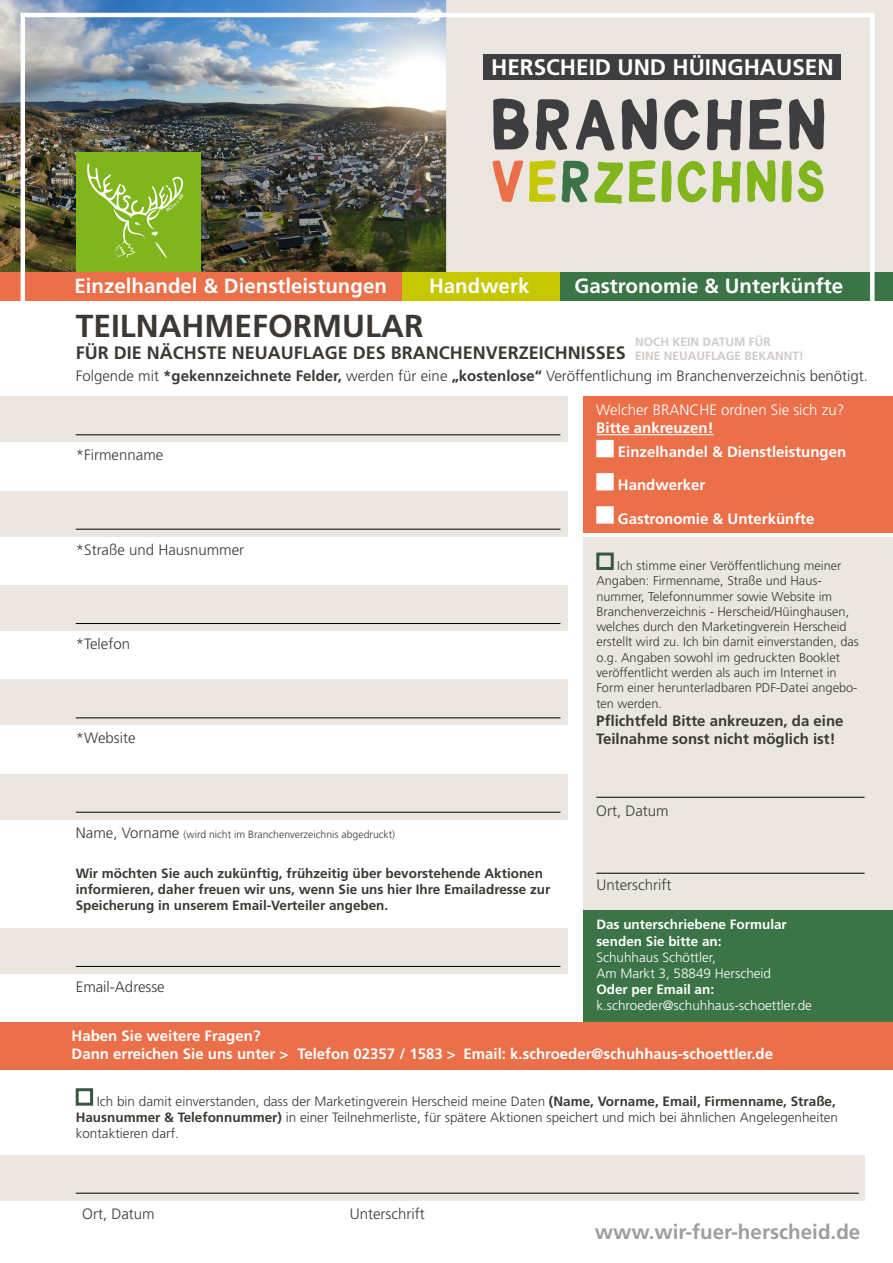
<style>
.page{position:relative;width:893px;height:1263px;background:#fff}
.page>*{position:absolute;margin:0;border:0;box-sizing:border-box;transform-origin:0 0}
.t1{font:71.7px "Little Dreamer Filled";color:#3e3d40}
.t2{font:58.65px "Little Dreamer Filled";color:#81b51c}
.t3{font:700 31.8px "Frutiger LT Std";color:#3c3834}
.t4{font:700 22.5px "Frutiger LT Std";color:#fff}
.t5{font:700 20.55px "Frutiger LT Std";color:#fff}
.t6{font:700 20.55px "Frutiger LT Std";color:#9c9e9f}
.t7{font:700 18px "Frutiger LT Std";color:#3c3834}
.t8{font:300 15px "Frutiger LT Std";color:#3c3834}
.t9{font:700 15px/18px "Frutiger LT Std";color:#fff}
.t10{font:700 15px/18px "Frutiger LT Std";color:#3c3834}
.t11{font:300 15px "Frutiger LT Std";color:#fff}
.t12{font:300 13.5px/16.2px "Frutiger LT Std";color:#3c3834}
.t13{font:700 13.5px/16.2px "Frutiger LT Std";color:#3c3834}
.t14{font:300 13.5px/16.2px "Frutiger LT Std";color:#fff}
.t15{font:700 13.5px/16.2px "Frutiger LT Std";color:#fff}
.t16{font:300 12.75px/15.3px "Frutiger LT Std";color:#3c3834}
.t17{font:700 12px/14.4px "Frutiger LT Std";color:#d0cbc9}
.t18{font:300 10.5px "Frutiger LT Std";color:#3c3834}
.s1{color:#eb6f49}
.s2{color:#c5c800}
.s3{color:#3b7446}
.s4{font-weight:700}
.s5{font-size:15px}
</style>
<div class="page">
<div style="left:584px;top:910px;width:309px;height:112px;background:#3b7446"></div>
<div style="left:584px;top:538px;width:309px;height:372px;background:#ebe6e0"></div>
<div style="left:584px;top:396px;width:309px;height:137px;background:#eb6f49"></div>
<div style="left:0;top:0;width:893px;height:285px;background:#ebe6e0"></div>
<img style="left:0;top:0;width:446px;height:273px">
<div style="left:76px;top:152px;width:125px;height:144px;background:#81b51c"></div>
<svg style="left:87px;top:163px;width:97px;height:96px"></svg>
<div style="left:0;top:273px;width:403px;height:28px;background:#eb6f49"></div>
<div style="left:560px;top:273px;width:333px;height:28px;background:#3b7446"></div>
<div style="left:402px;top:273px;width:158px;height:28px;background:#c5c800"></div>
<div style="left:76px;top:1088px;width:17px;height:18px;border:3px solid #385844"></div>
<hr style="left:596px;top:434px;width:118px;height:1px;background:#fff">
<div style="left:596px;top:552px;width:18px;height:18px;border:3px solid #385844"></div>
<div style="left:596px;top:440px;width:18px;height:17px;background:#fff;border:3px solid #fff"></div>
<div style="left:596px;top:473px;width:18px;height:17px;background:#fff;border:3px solid #fff"></div>
<div style="left:596px;top:506px;width:18px;height:18px;background:#fff;border:3px solid #fff"></div>
<div style="left:21px;top:13px;width:853px;height:295px;border:4px solid #fff"></div>
<div style="left:0;top:396px;width:568px;height:46px;background:#ebe6e0"></div>
<hr style="left:76px;top:434px;width:484px;height:1px;background:#000">
<div style="left:0;top:491px;width:568px;height:45px;background:#ebe6e0"></div>
<hr style="left:76px;top:529px;width:484px;height:1px;background:#000">
<div style="left:0;top:585px;width:568px;height:46px;background:#ebe6e0"></div>
<hr style="left:76px;top:623px;width:484px;height:1px;background:#000">
<div style="left:0;top:680px;width:568px;height:45px;background:#ebe6e0"></div>
<hr style="left:76px;top:717px;width:484px;height:1px;background:#000">
<div style="left:0;top:774px;width:568px;height:45px;background:#ebe6e0"></div>
<hr style="left:76px;top:812px;width:484px;height:1px;background:#000">
<div style="left:0;top:928px;width:568px;height:45px;background:#ebe6e0"></div>
<hr style="left:76px;top:966px;width:484px;height:1px;background:#000">
<div style="left:0;top:1155px;width:865px;height:45px;background:#ebe6e0"></div>
<hr style="left:76px;top:1193px;width:783px;height:1px;background:#000">
<div style="left:0;top:1022px;width:893px;height:48px;background:#eb6f49"></div>
<hr style="left:596px;top:873px;width:269px;height:1px;background:#000">
<hr style="left:596px;top:797px;width:269px;height:1px;background:#000">
<div style="left:484px;top:54px;width:357px;height:25px;background:#3e3d40"></div>
<h3 class="t4" style="left:491px;top:54px;width:344px">Herscheid und Hüinghausen</h3>
<h1 class="t1" style="left:490px;top:81px;width:340px">BRANCHEN</h1>
<h2 class="t2" style="left:490px;top:146px;width:338px"><span class="s1">V</span><span class="s2">E</span><span class="s3">R</span>ZEICHNIS</h2>
<h3 class="t5" style="left:74px;top:274px;width:314px">Einzelhandel &amp; Dienstleistungen</h3>
<h3 class="t5" style="left:429px;top:274px;width:102px">Handwerk</h3>
<h3 class="t5" style="left:575px;top:274px;width:270px">Gastronomie &amp; Unterkünfte</h3>
<h3 class="t3" style="left:76px;top:308px;width:349px">Teilnah meformular</h3>
<h3 class="t7" style="left:76px;top:342px;width:169px">für die nächste Neu</h3>
<h3 class="t7" style="left:268px;top:342px;width:360px">auflage des Branchenverzeich nisses</h3>
<p class="t8" style="left:76px;top:368px;width:794px">Folgende mit <span class="s4">*gekennzeichnete Felder,</span> werden für eine <span class="s4">„kostenlose“</span> Veröffentlichung im Branchenverzeichnis benötigt.</p>
<p class="t17" style="left:635px;top:334px;width:137px">Noch kein Datu m für eine Neu</p>
<p class="t17" style="left:688px;top:349px;width:118px">auflage be kannt!</p>
<p class="t8" style="left:76px;top:447px;width:89px">*Firmenname</p>
<p class="t8" style="left:76px;top:541px;width:170px">*Straße und Hausnummer</p>
<p class="t8" style="left:76px;top:635px;width:56px">*Telefon</p>
<p class="t8" style="left:76px;top:730px;width:61px">*Website</p>
<p class="t18" style="left:76px;top:828px;width:321px"><span class="s5">Name, Vorname</span> (wird nicht im Branchenverzeichnis abgedruckt)</p>
<p class="t13" style="left:76px;top:865px;width:476px">Wir möchten Sie auch zukünftig, frühzeitig über bevorstehende Aktionen informieren, daher freuen wir uns, wenn Sie uns hier Ihre Emailadresse zur<br>Speicherung in unserem Email-Verteiler angeben.</p>
<p class="t8" style="left:76px;top:978px;width:90px">Email-Adresse</p>
<p class="t11" style="left:596px;top:402px;width:249px">Welcher Branch e ordnen Sie sich zu?</p>
<p class="t9" style="left:596px;top:419px;width:119px">Bitte ankreuzen!</p>
<p class="t9" style="left:618px;top:443px;width:230px">Einzelhandel &amp; Dienstleistungen</p>
<p class="t9" style="left:618px;top:476px;width:89px">Handwerker</p>
<p class="t9" style="left:618px;top:509px;width:198px">Gastronomie &amp; Unterkünfte</p>
<p class="t16" style="left:596px;top:558px;width:264px;text-indent:21px">Ich stimme einer Veröffentlichung meiner Angaben: Firmenname, Straße und Haus&shy;nummer, Telefonnummer sowie Website im Branchenverzeichnis - Herscheid/Hüinghausen, welches durch den Marketingverein Herscheid erstellt wird zu. Ich bin damit einverstanden, das o.g. Angaben sowohl im gedruckten Booklet veröffentlicht werden als auch im Internet in Form einer herunterladbaren PDF-Datei angebo&shy;ten werden.</p>
<p class="t10" style="left:596px;top:711px;width:249px">Pflichtfeld Bitte ankreuzen, da eine<br>Teilnahme sonst nicht möglich ist!</p>
<p class="t8" style="left:596px;top:802px;width:74px">Ort, Datum</p>
<p class="t8" style="left:596px;top:876px;width:76px">Unterschrift</p>
<p class="t15" style="left:596px;top:917px;width:192px">Das unterschriebene Formular senden Sie bitte an:</p>
<p class="t14" style="left:596px;top:949px;width:176px">Schuhhaus Schöttler,<br>Am Markt 3, 58849 Herscheid</p>
<p class="t15" style="left:596px;top:981px;width:119px">Oder per Email an:</p>
<p class="t14" style="left:596px;top:998px;width:217px">k.schroeder@schuhhaus-schoettler.de</p>
<p class="t9" style="left:72px;top:1027px;width:703px">Haben Sie weitere Fragen?<br>Dann erreichen Sie uns unter &gt; Telefon 02357 / 1583 &gt; Email: k.schroeder@schuhhaus-schoettler.de</p>
<p class="t12" style="left:76px;top:1093px;width:764px;text-indent:21px">Ich bin damit einverstanden, dass der Marketingverein Herscheid meine Daten <span class="s4">(Name, Vorname, Email, Firmenname, Straße,<br>Hausnummer &amp; Telefonnummer)</span> in einer Teilnehmerliste, für spätere Aktionen speichert und mich bei ähnlichen Angelegenheiten kontaktieren darf.</p>
<p class="t8" style="left:82px;top:1205px;width:74px">Ort, Datum</p>
<p class="t8" style="left:350px;top:1205px;width:76px">Unterschrift</p>
<h3 class="t6" style="left:595px;top:1219px;width:267px">www.wir-fuer-herscheid.de</h3>
</div>
